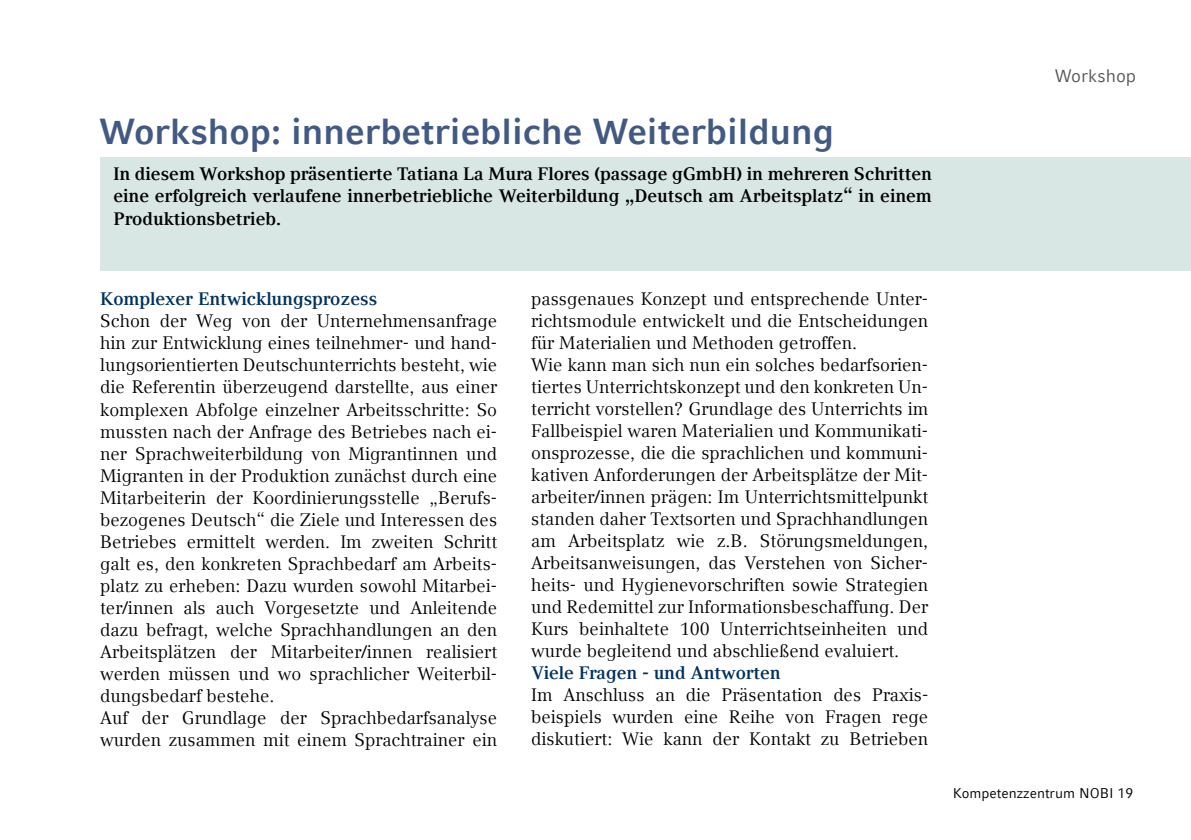
<style>
.page{position:relative;width:1191px;height:840px;background:#fff}
.page>*{position:absolute;margin:0;border:0;box-sizing:border-box;transform-origin:0 0}
.t1{font:700 36px "Compatil Fact LT Com";color:#425a83}
.t2{font:18px/22px "Compatil Text LT Com";color:#000}
.t3{font:700 18px/22.6px "Compatil Text LT Com";color:#000;text-align:justify}
.t4{font:700 18px "Compatil Text LT Com";color:#00305d}
.t5{font:18px "Compatil Fact LT Com";color:#58585a}
.t6{font:14px "Compatil Fact LT Com";color:#000}
</style>
<div class="page">
<div style="left:100px;top:157px;width:1091px;height:113px;background:#d9e7e4"></div>
<h1 class="t1" style="left:99px;top:110px;width:736px">Workshop: innerbetriebliche Weiterbildung</h1>
<p class="t3" style="left:113px;top:162px;width:820px">In diesem Workshop präsentierte Tatiana La Mura Flores (passage gGmbH) in mehreren Schritten eine erfolgreich verlaufene innerbetriebliche Weiterbildung „Deutsch am Arbeitsplatz“ in einem Produktionsbetrieb.</p>
<p class="t5" style="left:1054px;top:65px;width:83px">Workshop</p>
<p class="t4" style="left:100px;top:288px;width:278px">Komplexer Entwicklungsprozess</p>
<p class="t2" style="left:100px;top:310px;width:398px">Schon der Weg von der Unternehmensanfrage hin zur Entwicklung eines teilnehmer- und hand&shy;lungsorientierten Deutschunterrichts besteht, wie die Referentin überzeugend darstellte, aus einer komplexen Abfolge einzelner Arbeitsschritte: So mussten nach der Anfrage des Betriebes nach ei&shy;ner Sprachweiterbildung von Migrantinnen und Migranten in der Produktion zunächst durch eine Mitarbeiterin der Koordinierungsstelle „Berufs&shy;bezogenes Deutsch“ die Ziele und Interessen des Betriebes ermittelt werden. Im zweiten Schritt galt es, den konkreten Sprachbedarf am Arbeits&shy;platz zu erheben: Dazu wurden sowohl Mitarbei&shy;ter/innen als auch Vorgesetzte und Anleitende dazu befragt, welche Sprachhandlungen an den Arbeitsplätzen der Mitarbeiter/innen realisiert werden müssen und wo sprachlicher Weiterbil&shy;dungsbedarf bestehe.<br>Auf der Grundlage der Sprachbedarfsanalyse wurden zusammen mit einem Sprachtrainer ein</p>
<p class="t2" style="left:531px;top:287px;width:398px">passgenaues Konzept und entsprechende Unter&shy;richtsmodule entwickelt und die Entscheidungen für Materialien und Methoden getroffen.<br>Wie kann man sich nun ein solches bedarfsorien&shy;tiertes Unterrichtskonzept und den konkreten Un&shy;terricht vorstellen? Grundlage des Unterrichts im Fallbeispiel waren Materialien und Kommunikati&shy;onsprozesse, die die sprachlichen und kommuni&shy;kativen Anforderungen der Arbeitsplätze der Mit&shy;arbeiter/innen prägen: Im Unterrichtsmittelpunkt standen daher Textsorten und Sprachhandlungen am Arbeitsplatz wie z.B. Störungsmeldungen, Arbeitsanweisungen, das Verstehen von Sicher&shy;heits- und Hygienevorschriften sowie Strategien und Redemittel zur Informationsbeschaffung. Der Kurs beinhaltete 100 Unterrichtseinheiten und wurde begleitend und abschließend evaluiert.</p>
<p class="t4" style="left:531px;top:661px;width:251px">Viele Fragen - und Antworten</p>
<p class="t2" style="left:531px;top:683px;width:398px;text-align:justify">Im Anschluss an die Präsentation des Praxis&shy;beispiels wurden eine Reihe von Fragen rege diskutiert: Wie kann der Kontakt zu Betrieben</p>
<p class="t6" style="left:952px;top:785px;width:182px">Kompetenzzentrum NOBI 19</p>
</div>
